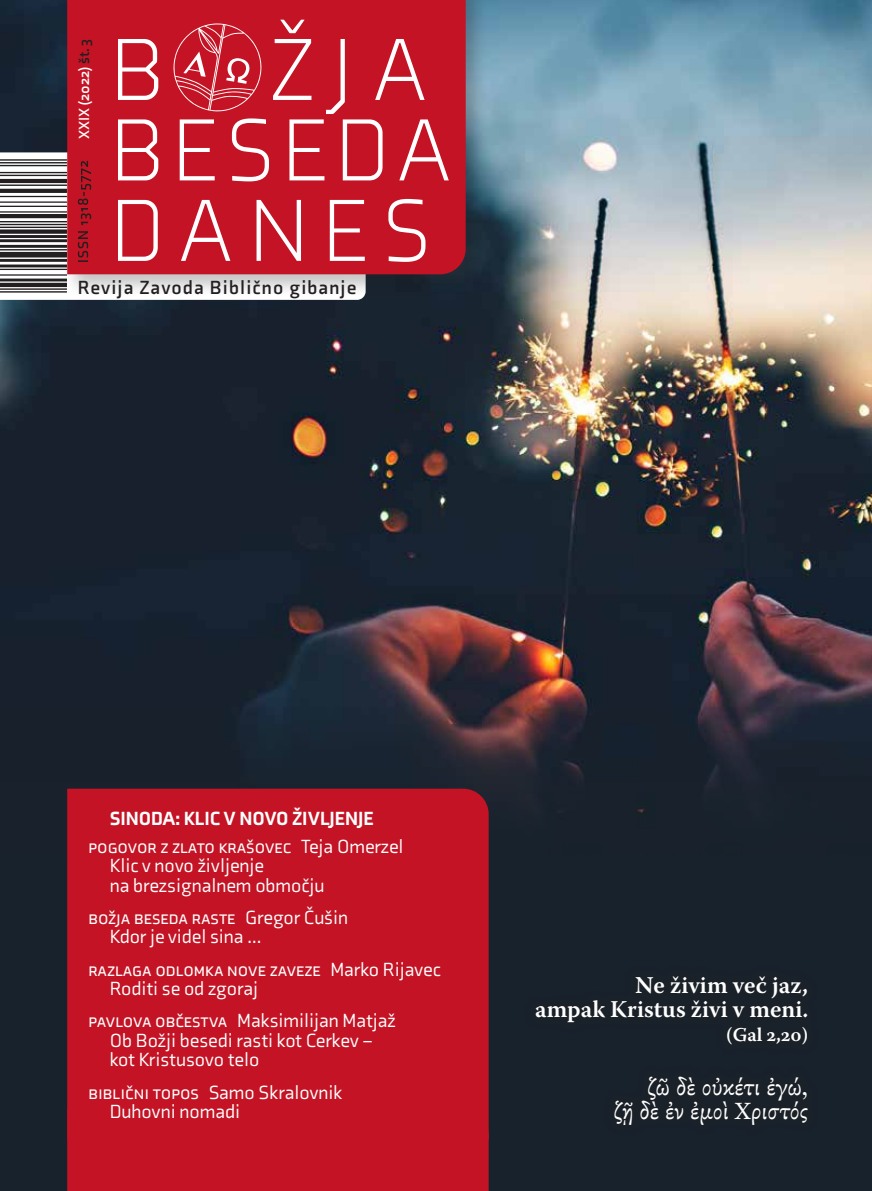
<style>
.page{position:relative;width:872px;height:1191px;background:#fff}
.page>*{position:absolute;margin:0;border:0;box-sizing:border-box;transform-origin:0 0}
.t1{font:600 24px/24px "Warnock Pro";color:#fff;text-align:right}
.t2{font:24px/24px "SBL Greek";letter-spacing:-.005em;color:#fff;text-align:right}
.t3{font:19.5px/19.5px "Axia";color:#fff}
.t4{font:700 19.5px "Axia";letter-spacing:.06em;color:#231f20}
.t5{font:900 19.5px "Axia";color:#fff}
.t6{font:600 19.5px "Warnock Pro";color:#fff}
.t7{font:700 15px "Axia";color:#fff}
.s1{color:#231f20}
</style>
<div class="page">
<div style="left:0;top:613px;width:872px;height:578px;background:#18222c"></div>
<img style="left:0;top:0;width:872px;height:856px">
<svg style="left:0;top:152px;width:366px;height:148px"></svg>
<svg style="left:0;top:159px;width:61px;height:133px"></svg>
<div style="left:61px;top:0;width:429px;height:298px;background:#231f20;opacity:.27"></div>
<div style="left:67px;top:0;width:399px;height:274px;background:#c41324"></div>
<svg style="left:118px;top:199px;width:307px;height:63px;background:#ce3c4a"></svg>
<svg style="left:118px;top:20px;width:331px;height:161px;background:#cc3644"></svg>
<div style="left:67px;top:1139px;width:421px;height:52px;background:#c41324"></div>
<div style="left:67px;top:788px;width:421px;height:351px;background:#c41324"></div>
<svg style="left:78px;top:161px;width:13px;height:101px"></svg>
<p class="t7" style="left:75px;top:139px;width:102px;rotate:-90deg">XXIX (2022) <span class="s1">št. 3</span></p>
<p class="t4" style="left:78px;top:275px;width:280px">Revija Zavoda Biblično gibanje</p>
<p class="t5" style="left:110px;top:806px;width:265px">SINODA: KLIC V NOVO ŽIVLJENJE</p>
<p class="t3" style="left:110px;top:836px;width:295px;text-indent:-21px">POGOVOR Z ZLATO KRAŠOVEC Teja Omerzel<br>Klic v novo življenje<br>na brezsignalnem območju</p>
<p class="t3" style="left:110px;top:907px;width:240px;text-indent:-21px">BOŽJA BESEDA RASTE Gregor Čušin<br>Kdor je videl sina …</p>
<p class="t3" style="left:110px;top:959px;width:333px;text-indent:-21px">RAZLAGA ODLOMKA NOVE ZAVEZE Marko Rijavec<br>Roditi se od zgoraj</p>
<p class="t3" style="left:110px;top:1011px;width:287px;text-indent:-21px">PAVLOVA OBČESTVA Maksimilijan Matjaž<br>Ob Božji besedi rasti kot Cerkev – kot Kristusovo telo</p>
<p class="t3" style="left:110px;top:1082px;width:234px;text-indent:-21px">BIBLIČNI TOPOS Samo Skralovnik<br>Duhovni nomadi</p>
<p class="t1" style="left:535px;top:972px;width:274px">Ne živim več jaz,<br>ampak Kristus živi v meni.</p>
<p class="t6" style="left:726px;top:1022px;width:83px">(Gal 2,20)</p>
<p class="t2" style="left:613px;top:1074px;width:196px">ζῶ δὲ οὐκέτι ἐγώ,<br>ζῇ δὲ ἐν ἐμοὶ Χριστός</p>
</div>
